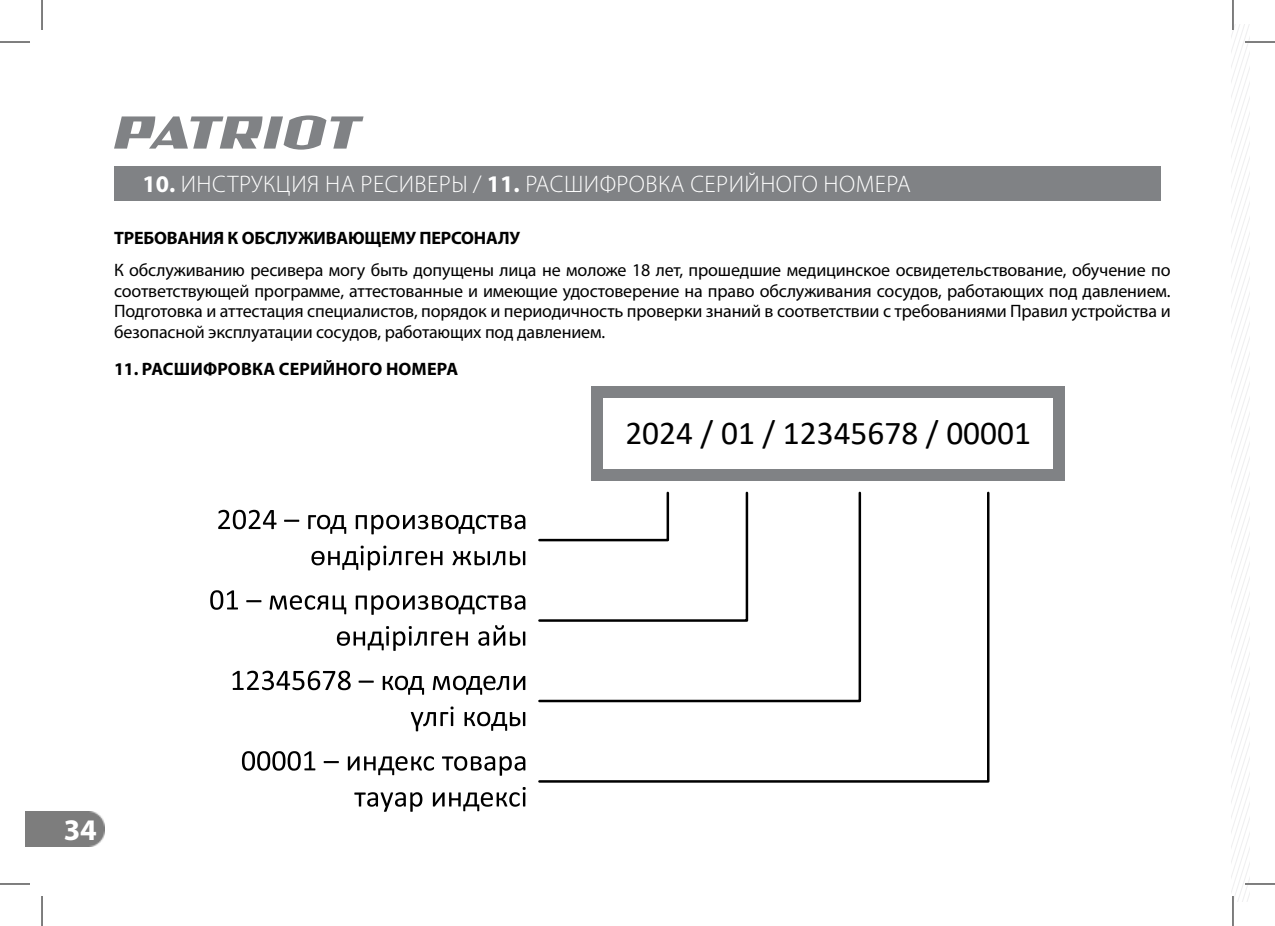
<style>
.page{position:relative;width:1275px;height:926px;background:#fff}
.page>*{position:absolute;margin:0;border:0;box-sizing:border-box;transform-origin:0 0}
.t1{font:33.4px "Calibri";color:#000}
.t2{font:700 30px "Myriad Pro";color:#fff}
.t3{font:300 24px "Myriad Pro";letter-spacing:.02em;color:#fff}
.t4{font:18px/20.6px "Myriad Pro";letter-spacing:-.01em;color:#000;text-align:justify}
.t5{font:700 18px "Myriad Pro";letter-spacing:-.01em;color:#000}
.t6{font:700 18px "Myriad Pro";letter-spacing:.01em;color:#000}
.s1{font-weight:700}
</style>
<div class="page">
<div style="left:25px;top:812px;width:79px;height:35px;background:#7d7d7d"></div>
<svg style="left:114px;top:115px;width:249px;height:35px"></svg>
<div style="left:114px;top:166px;width:1047px;height:34px;background:#808285"></div>
<div style="left:591px;top:386px;width:473px;height:95px;background:#808285"></div>
<div style="left:603px;top:398px;width:450px;height:71px;background:#fff"></div>
<svg style="left:218px;top:510px;width:58px;height:19px"></svg>
<svg style="left:284px;top:520px;width:15px;height:2px"></svg>
<svg style="left:308px;top:515px;width:38px;height:19px"></svg>
<svg style="left:356px;top:515px;width:169px;height:19px"></svg>
<svg style="left:311px;top:546px;width:131px;height:24px"></svg>
<svg style="left:452px;top:551px;width:73px;height:14px"></svg>
<svg style="left:210px;top:590px;width:28px;height:20px"></svg>
<svg style="left:246px;top:600px;width:15px;height:2px"></svg>
<svg style="left:270px;top:595px;width:76px;height:19px"></svg>
<svg style="left:356px;top:595px;width:169px;height:20px"></svg>
<svg style="left:337px;top:626px;width:131px;height:25px"></svg>
<svg style="left:478px;top:625px;width:47px;height:21px"></svg>
<svg style="left:233px;top:671px;width:118px;height:19px"></svg>
<svg style="left:358px;top:681px;width:16px;height:2px"></svg>
<svg style="left:383px;top:676px;width:41px;height:19px"></svg>
<svg style="left:433px;top:676px;width:92px;height:19px"></svg>
<svg style="left:411px;top:706px;width:42px;height:25px"></svg>
<svg style="left:464px;top:712px;width:61px;height:19px"></svg>
<svg style="left:242px;top:751px;width:73px;height:20px"></svg>
<svg style="left:324px;top:761px;width:15px;height:2px"></svg>
<svg style="left:348px;top:756px;width:86px;height:19px"></svg>
<svg style="left:442px;top:756px;width:83px;height:20px"></svg>
<svg style="left:354px;top:792px;width:68px;height:20px"></svg>
<svg style="left:433px;top:787px;width:92px;height:24px"></svg>
<svg style="left:538px;top:491px;width:452px;height:292px"></svg>
<svg style="left:1231px;top:25px;width:19px;height:876px"></svg>
<hr style="left:1245px;top:41px;width:30px;height:2px;background:#fff">
<hr style="left:1245px;top:883px;width:30px;height:2px;background:#fff">
<hr style="left:1231px;top:0;width:3px;height:30px;background:#fff">
<hr style="left:1231px;top:896px;width:3px;height:30px;background:#fff">
<hr style="left:0;top:42px;width:30px;height:1px;background:#000">
<hr style="left:1245px;top:42px;width:30px;height:1px;background:#000">
<hr style="left:0;top:884px;width:30px;height:1px;background:#000">
<hr style="left:1245px;top:884px;width:30px;height:1px;background:#000">
<hr style="left:42px;top:0;width:1px;height:30px;background:#000">
<hr style="left:42px;top:896px;width:1px;height:30px;background:#000">
<hr style="left:1232px;top:0;width:1px;height:30px;background:#000">
<hr style="left:1232px;top:896px;width:1px;height:30px;background:#000">
<h3 class="t3" style="left:142px;top:170px;width:770px"><span class="s1">10.</span> ИНСТРУКЦИЯ НА РЕСИВЕРЫ / <span class="s1">11.</span> РАСШИФРОВКА СЕРИЙНОГО НОМЕРА</h3>
<p class="t5" style="left:114px;top:226px;width:407px">ТРЕБОВАНИЯ К ОБСЛУЖИВАЮЩЕМУ ПЕРСОНАЛУ</p>
<p class="t4" style="left:114px;top:259px;width:1058px">К обслуживанию ресивера могу быть допущены лица не моложе 18 лет, прошедшие медицинское освидетельствование, обучение по соответствующей программе, аттестованные и имеющие удостоверение на право обслуживания сосудов, работающих под давлением.<br>Подготовка и аттестация специалистов, порядок и периодичность проверки знаний в соответствии с требованиями Правил устройства и безопасной эксплуатации сосудов, работающих под давлением.</p>
<p class="t6" style="left:114px;top:358px;width:346px">11. РАСШИФРОВКА СЕРИЙНОГО НОМЕРА</p>
<h1 class="t1" style="left:625px;top:410px;width:407px">2024 / 01 / 12345678 / 00001</h1>
<h2 class="t2" style="left:64px;top:810px;width:35px">34</h2>
</div>
